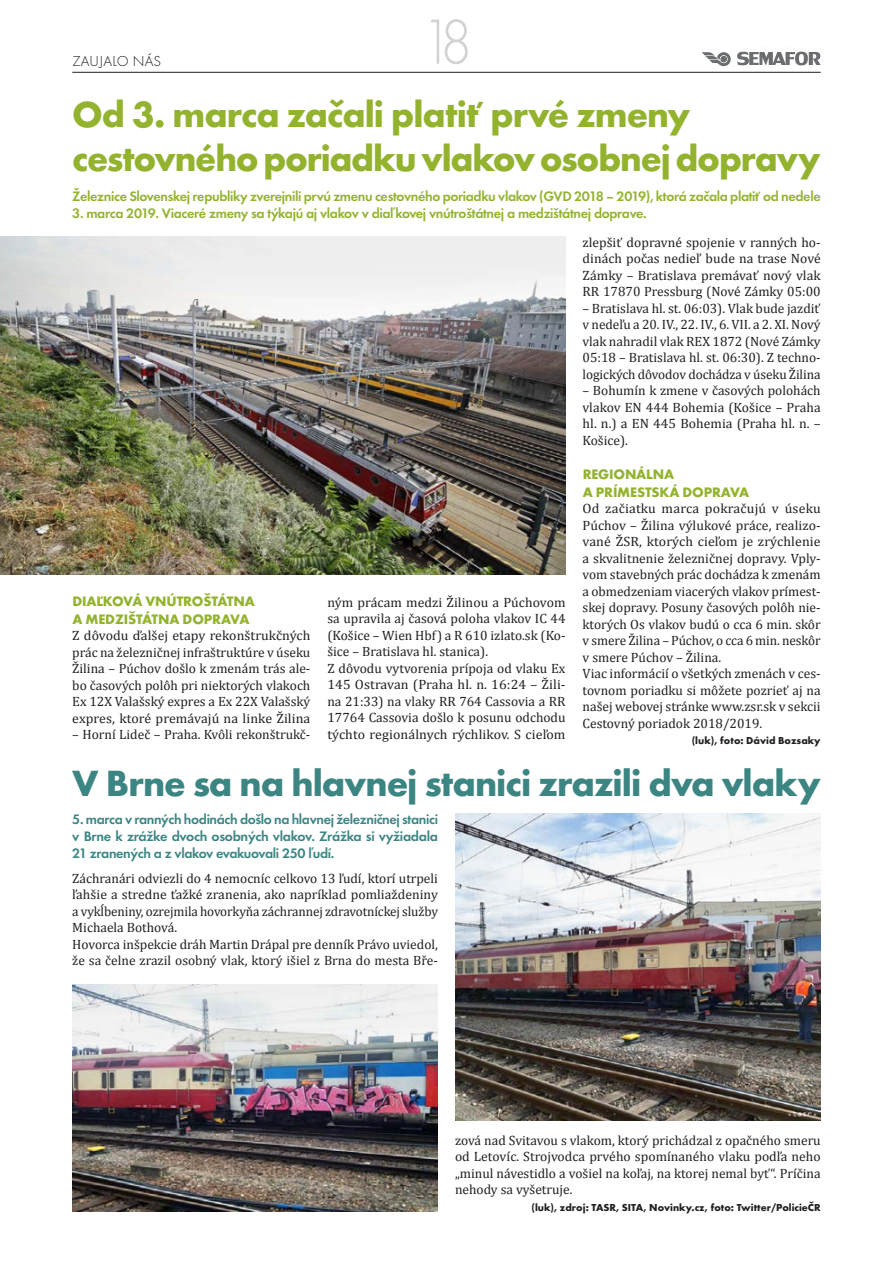
<style>
.page{position:relative;width:893px;height:1263px;background:#fff}
.page>*{position:absolute;margin:0;border:0;box-sizing:border-box;transform-origin:0 0}
.t1{font:66px "Futura TOT Ligh";color:#d1d2d4;scale:.9 1}
.t2{font:700 37.8px "Futura TOT";letter-spacing:-.025em;color:#3b8583}
.t3{font:700 37.5px/43.5px "Futura TOT";letter-spacing:-.03em;color:#93b32e}
.t4{font:15px "Futura TOT Ligh";letter-spacing:.015em;color:#231f20}
.t5{font:600 14.25px "Futura TOT";letter-spacing:-.025em;color:#93b32e}
.t6{font:600 14.25px/17.2px "Futura TOT";letter-spacing:-.025em;color:#3b8583;text-align:justify}
.t7{font:700 14.25px/17.2px "Futura TOT";letter-spacing:-.01em;color:#93b32e}
.t8{font:13.5px/16.5px "Cambria";color:#231f20;text-align:justify}
.t9{font:700 10.5px "Futura TOT";color:#231f20}
</style>
<div class="page">
<hr style="left:72px;top:72px;width:749px;height:1px;background:#231f20">
<svg style="left:737px;top:51px;width:84px;height:14px"></svg>
<svg style="left:702px;top:52px;width:29px;height:14px"></svg>
<img style="left:0;top:236px;width:566px;height:338px">
<img style="left:72px;top:984px;width:366px;height:228px">
<img style="left:455px;top:813px;width:366px;height:307px">
<p class="t4" style="left:72px;top:52px;width:90px">ZAUJALO NÁS</p>
<h1 class="t1" style="left:420px;top:4px;width:59px">18</h1>
<h3 class="t3" style="left:72px;top:92px;width:750px">Od 3. marca začali platiť prvé zmeny cestovného poriadku vlakov osobnej dopravy</h3>
<p class="t5" style="left:72px;top:188px;width:750px">Železnice Slovenskej republiky zverejnili prvú zmenu cestovného poriadku vlakov (GVD 2018 – 2019), ktorá začala platiť od nedele</p>
<p class="t5" style="left:72px;top:205px;width:576px">3. marca 2019. Viaceré zmeny sa týkajú aj vlakov v diaľkovej vnútroštátnej a medzištátnej doprave.</p>
<p class="t7" style="left:72px;top:593px;width:184px">DIAĽKOVÁ VNÚTROŠTÁTNA<br>A MEDZIŠTÁTNA DOPRAVA</p>
<p class="t8" style="left:72px;top:627px;width:240px">Z dôvodu ďalšej etapy rekonštrukčných prác na železničnej infraštruktúre v úseku Žilina – Púchov došlo k zmenám trás ale&shy;bo časových polôh pri niektorých vlakoch Ex 12X Valašský expres a Ex 22X Valašský expres, ktoré premávajú na linke Žilina</p>
<p class="t8" style="left:72px;top:726px;width:240px">– Horní Lideč – Praha. Kvôli rekonštrukč-</p>
<p class="t8" style="left:327px;top:594px;width:240px;text-align:left">ným prácam medzi Žilinou a Púchovom sa upravila aj časová poloha vlakov IC 44 (Košice – Wien Hbf) a R 610 izlato.sk (Ko&shy;šice – Bratislava hl. stanica).<br>Z dôvodu vytvorenia prípoja od vlaku Ex 145 Ostravan (Praha hl. n. 16:24 – Žili&shy;na 21:33) na vlaky RR 764 Cassovia a RR 17764 Cassovia došlo k posunu odchodu týchto regionálnych rýchlikov. S cieľom</p>
<p class="t8" style="left:583px;top:234px;width:240px">zlepšiť dopravné spojenie v ranných ho&shy;dinách počas nedieľ bude na trase Nové Zámky – Bratislava premávať nový vlak RR 17870 Pressburg (Nové Zámky 05:00</p>
<p class="t8" style="left:583px;top:300px;width:240px">– Bratislava hl. st. 06:03). Vlak bude jazdiť v nedeľu a 20. IV., 22. IV., 6. VII. a 2. XI. Nový vlak nahradil vlak REX 1872 (Nové Zámky 05:18 – Bratislava hl. st. 06:30). Z techno&shy;logických dôvodov dochádza v úseku Žilina</p>
<p class="t8" style="left:583px;top:382px;width:240px">– Bohumín k zmene v časových polohách vlakov EN 444 Bohemia (Košice – Praha hl. n.) a EN 445 Bohemia (Praha hl. n. – Košice).</p>
<p class="t7" style="left:583px;top:466px;width:168px">REGIONÁLNA<br>A PRÍMESTSKÁ DOPRAVA</p>
<p class="t8" style="left:583px;top:500px;width:240px;text-align:left">Od začiatku marca pokračujú v úseku Púchov – Žilina výlukové práce, realizo&shy;vané ŽSR, ktorých cieľom je zrýchlenie a skvalitnenie železničnej dopravy. Vply&shy;vom stavebných prác dochádza k zmenám a obmedzeniam viacerých vlakov prímest&shy;skej dopravy. Posuny časových polôh nie&shy;ktorých Os vlakov budú o cca 6 min. skôr v smere Žilina – Púchov, o cca 6 min. neskôr v smere Púchov – Žilina.<br>Viac informácií o všetkých zmenách v ces&shy;tovnom poriadku si môžete pozrieť aj na našej webovej stránke www.zsr.sk v sekcii Cestovný poriadok 2018/2019.</p>
<p class="t9" style="left:692px;top:734px;width:130px">(luk), foto: Dávid Bozsaky</p>
<h2 class="t2" style="left:72px;top:760px;width:750px">V Brne sa na hlavnej stanici zrazili dva vlaky</h2>
<p class="t6" style="left:72px;top:810px;width:367px">5. marca v ranných hodinách došlo na hlavnej železničnej stanici v Brne k zrážke dvoch osobných vlakov. Zrážka si vyžiadala 21 zranených a z vlakov evakuovali 250 ľudí.</p>
<p class="t8" style="left:72px;top:870px;width:367px;text-align:left">Záchranári odviezli do 4 nemocníc celkovo 13 ľudí, ktorí utrpeli ľahšie a stredne ťažké zranenia, ako napríklad pomliaždeniny a vykĺbeniny, ozrejmila hovorkyňa záchrannej zdravotníckej služby Michaela Bothová.<br>Hovorca inšpekcie dráh Martin Drápal pre denník Právo uviedol, že sa čelne zrazil osobný vlak, ktorý išiel z Brna do mesta Bře-</p>
<p class="t8" style="left:455px;top:1132px;width:367px">zová nad Svitavou s vlakom, ktorý prichádzal z opačného smeru od Letovíc. Strojvodca prvého spomínaného vlaku podľa neho „minul návestidlo a vošiel na koľaj, na ktorej nemal byť“. Príčina nehody sa vyšetruje.</p>
<p class="t9" style="left:531px;top:1200px;width:291px">(luk), zdroj: TASR, SITA, Novinky.cz, foto: Twitter/PolicieČR</p>
</div>
